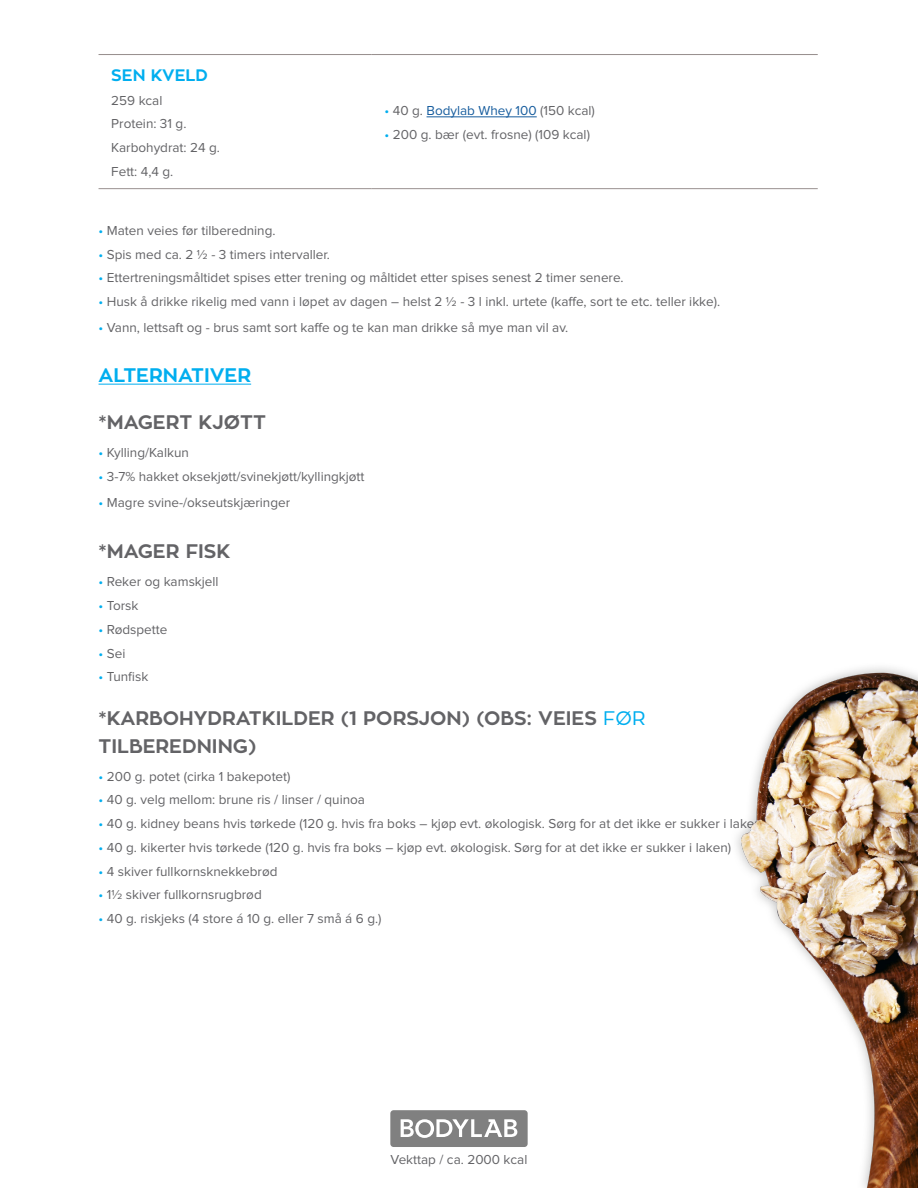
<style>
.page{position:relative;width:918px;height:1188px;background:#fff}
.page>*{position:absolute;margin:0;border:0;box-sizing:border-box;transform-origin:0 0}
.txt_rubrikker{font:700 19.5px "Zona Pro";color:#636366}
.txt_rubrikker-2{font:700 19.5px "Zona Pro";color:#00aeef}
.Tabel___måltid{font:700 16.5px "Zona Pro";color:#00aeef}
.Tabel___kostplan_ind{font:13.5px "Proxima Nova";color:#636366}
.Tabel___kostplan_ind-2{font:13.5px "Proxima Nova";color:#175d9e}
.s1{color:#00aeef}
.s2{color:#636366}
.s3{font-weight:400;color:#00aeef}
</style>
<div class="page">
<svg style="left:390px;top:1110px;width:138px;height:37px;background:#989898"></svg>
<hr style="left:372px;top:54px;width:446px;height:1px;background:#999190">
<hr style="left:372px;top:188px;width:446px;height:1px;background:#999190">
<hr style="left:99px;top:54px;width:273px;height:1px;background:#999190">
<hr style="left:99px;top:188px;width:273px;height:1px;background:#999190">
<hr style="left:427px;top:117px;width:110px;height:1px;background:#175d9e">
<hr style="left:99px;top:384px;width:152px;height:1px;background:#00aeef">
<img style="left:736px;top:667px;width:182px;height:521px">
<p class="Tabel___måltid" style="left:111px;top:64px;width:98px">SEN KVELD</p>
<p class="Tabel___kostplan_ind" style="left:111px;top:94px;width:53px">259 kcal</p>
<p class="Tabel___kostplan_ind" style="left:111px;top:118px;width:77px">Protein: 31 g.</p>
<p class="Tabel___kostplan_ind" style="left:111px;top:141px;width:110px">Karbohydrat: 24 g.</p>
<p class="Tabel___kostplan_ind" style="left:111px;top:165px;width:64px">Fett: 4,4 g.</p>
<p class="Tabel___kostplan_ind-2" style="left:385px;top:104px;width:212px"><span class="s1">•</span> <span class="s2">40 g.</span> Bodylab Whey 100 <span class="s2">(150 kcal)</span></p>
<p class="Tabel___kostplan_ind" style="left:385px;top:128px;width:207px"><span class="s1">•</span> 200 g. bær (evt. frosne) (109 kcal)</p>
<p class="Tabel___kostplan_ind" style="left:99px;top:224px;width:179px"><span class="s1">•</span> Maten veies før tilberedning.</p>
<p class="Tabel___kostplan_ind" style="left:99px;top:248px;width:233px"><span class="s1">•</span> Spis med ca. 2 ½ - 3 timers intervaller.</p>
<p class="Tabel___kostplan_ind" style="left:99px;top:272px;width:527px"><span class="s1">•</span> Ettertreningsmåltidet spises etter trening og måltidet etter spises senest 2 timer senere.</p>
<p class="Tabel___kostplan_ind" style="left:99px;top:295px;width:623px"><span class="s1">•</span> Husk å drikke rikelig med vann i løpet av dagen – helst 2 ½ - 3 l inkl. urtete (kaffe, sort te etc. teller ikke).</p>
<p class="Tabel___kostplan_ind" style="left:99px;top:321px;width:471px"><span class="s1">•</span> Vann, lettsaft og - brus samt sort kaffe og te kan man drikke så mye man vil av.</p>
<p class="txt_rubrikker-2" style="left:99px;top:362px;width:154px">ALTERNATIVER</p>
<p class="txt_rubrikker" style="left:99px;top:409px;width:169px">*MAGERT KJØTT</p>
<p class="Tabel___kostplan_ind" style="left:99px;top:446px;width:92px"><span class="s1">•</span> Kylling/Kalkun</p>
<p class="Tabel___kostplan_ind" style="left:99px;top:470px;width:268px"><span class="s1">•</span> 3-7% hakket oksekjøtt/svinekjøtt/kyllingkjøtt</p>
<p class="Tabel___kostplan_ind" style="left:99px;top:496px;width:193px"><span class="s1">•</span> Magre svine-/okseutskjæringer</p>
<p class="txt_rubrikker" style="left:99px;top:539px;width:133px">*MAGER FISK</p>
<p class="Tabel___kostplan_ind" style="left:99px;top:576px;width:122px"><span class="s1">•</span> Reker og kamskjell</p>
<p class="Tabel___kostplan_ind" style="left:99px;top:600px;width:41px"><span class="s1">•</span> Torsk</p>
<p class="Tabel___kostplan_ind" style="left:99px;top:623px;width:70px"><span class="s1">•</span> Rødspette</p>
<p class="Tabel___kostplan_ind" style="left:99px;top:647px;width:28px"><span class="s1">•</span> Sei</p>
<p class="Tabel___kostplan_ind" style="left:99px;top:671px;width:51px"><span class="s1">•</span> Tunfisk</p>
<p class="txt_rubrikker" style="left:99px;top:705px;width:548px">*KARBOHYDRATKILDER (1 PORSJON) (OBS: VEIES <span class="s3">FØR</span></p>
<p class="txt_rubrikker" style="left:99px;top:733px;width:159px">TILBEREDNING)</p>
<p class="Tabel___kostplan_ind" style="left:99px;top:770px;width:194px"><span class="s1">•</span> 200 g. potet (cirka 1 bakepotet)</p>
<p class="Tabel___kostplan_ind" style="left:99px;top:794px;width:268px"><span class="s1">•</span> 40 g. velg mellom: brune ris / linser / quinoa</p>
<p class="Tabel___kostplan_ind" style="left:99px;top:818px;width:668px"><span class="s1">•</span> 40 g. kidney beans hvis tørkede (120 g. hvis fra boks – kjøp evt. økologisk. Sørg for at det ikke er sukker i laken)</p>
<p class="Tabel___kostplan_ind" style="left:99px;top:841px;width:634px"><span class="s1">•</span> 40 g. kikerter hvis tørkede (120 g. hvis fra boks – kjøp evt. økologisk. Sørg for at det ikke er sukker i laken)</p>
<p class="Tabel___kostplan_ind" style="left:99px;top:865px;width:181px"><span class="s1">•</span> 4 skiver fullkornsknekkebrød</p>
<p class="Tabel___kostplan_ind" style="left:99px;top:889px;width:165px"><span class="s1">•</span> 1½ skiver fullkornsrugbrød</p>
<p class="Tabel___kostplan_ind" style="left:99px;top:913px;width:285px"><span class="s1">•</span> 40 g. riskjeks (4 store á 10 g. eller 7 små á 6 g.)</p>
<p class="Tabel___kostplan_ind" style="left:391px;top:1153px;width:138px">Vekttap / ca. 2000 kcal</p>
</div>
